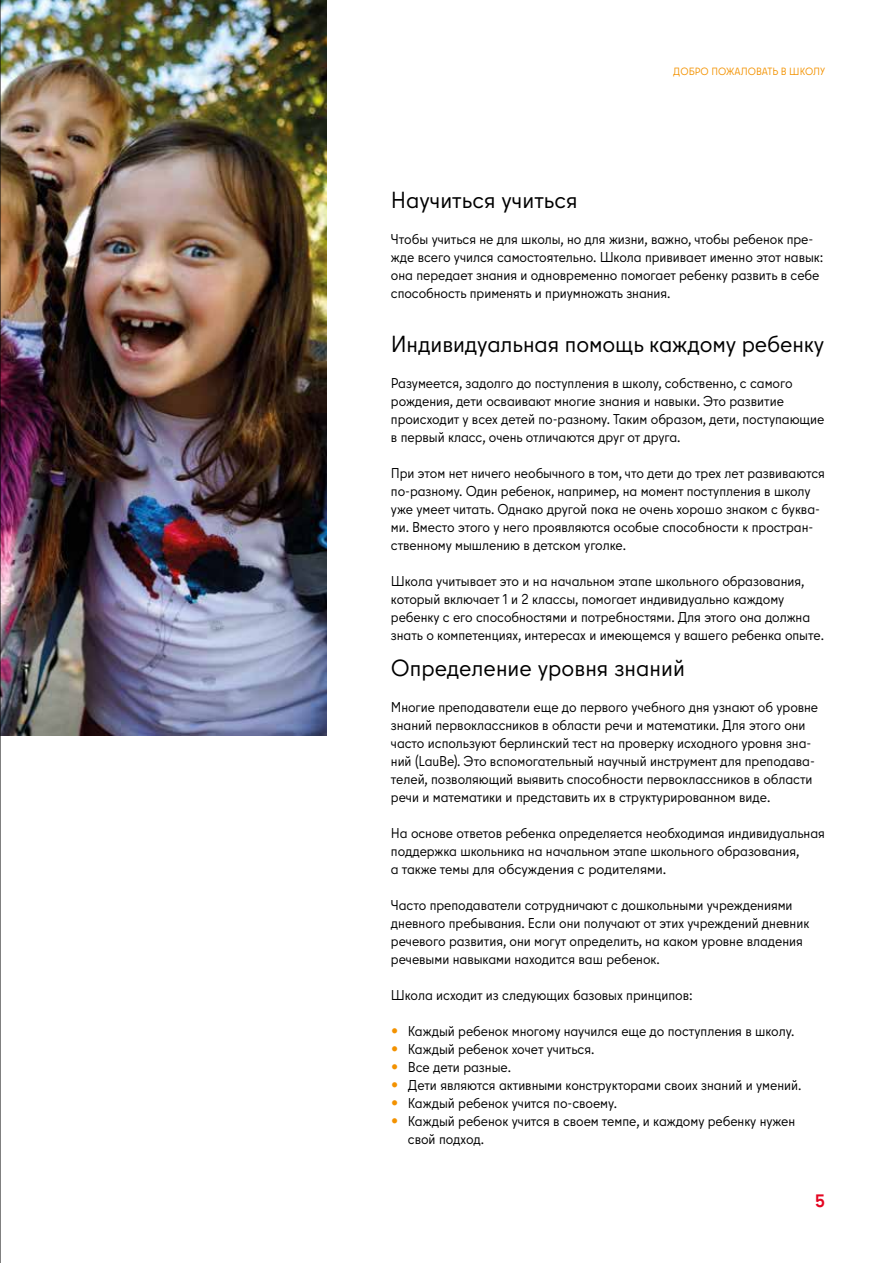
<style>
.page{position:relative;width:893px;height:1263px;background:#fff}
.page>*{position:absolute;margin:0;border:0;box-sizing:border-box;transform-origin:0 0}
.S3{font:23.25px "Berlin Type";letter-spacing:-.005em;color:#000}
.t1{font:700 18px "Berlin Type";color:#e40521;scale:.96 1}
.Copy_9_5_pt{font:14.25px/18px "Berlin Type";letter-spacing:-.005em;color:#000;scale:.96 1}
.Kapitel{font:10.5px "Berlin Type";letter-spacing:.005em;color:#f39200;scale:.96 1}
.s1{font-size:18px;color:#f39200}
</style>
<div class="page">
<img style="left:1px;top:0;width:325px;height:736px">
<hr style="left:0;top:0;width:1px;height:1263px;background:#000">
<p class="Kapitel" style="left:673px;top:65px;width:160px">ДОБРО ПОЖАЛОВАТЬ В ШКОЛУ</p>
<p class="S3" style="left:391px;top:186px;width:188px">Научиться учиться</p>
<p class="Copy_9_5_pt" style="left:391px;top:230px;width:452px">Чтобы учиться не для школы, но для жизни, важно, чтобы ребенок пре&shy;жде всего учился самостоятельно. Школа прививает именно этот навык: она передает знания и одновременно помогает ребенку развить в себе способность применять и приумножать знания.</p>
<p class="S3" style="left:391px;top:330px;width:435px">Индивидуальная помощь каждому ребенку</p>
<p class="Copy_9_5_pt" style="left:391px;top:374px;width:453px">Разумеется, задолго до поступления в школу, собственно, с самого рождения, дети осваивают многие знания и навыки. Это развитие происходит у всех детей по-разному. Таким образом, дети, поступающие в первый класс, очень отличаются друг от друга.</p>
<p class="Copy_9_5_pt" style="left:391px;top:464px;width:454px">При этом нет ничего необычного в том, что дети до трех лет развиваются по-разному. Один ребенок, например, на момент поступления в школу уже умеет читать. Однако другой пока не очень хорошо знаком с буква&shy;ми. Вместо этого у него проявляются особые способности к простран&shy;ственному мышлению в детском уголке.</p>
<p class="Copy_9_5_pt" style="left:391px;top:572px;width:453px">Школа учитывает это и на начальном этапе школьного образования, который включает 1 и 2 классы, помогает индивидуально каждому ребенку с его способностями и потребностями. Для этого она должна знать о компетенциях, интересах и имеющемся у вашего ребенка опыте.</p>
<p class="S3" style="left:391px;top:654px;width:295px">Определение уровня знаний</p>
<p class="Copy_9_5_pt" style="left:391px;top:698px;width:447px">Многие преподаватели еще до первого учебного дня узнают об уровне знаний первоклассников в области речи и математики. Для этого они часто используют берлинский тест на проверку исходного уровня зна&shy;ний (LauBe). Это вспомогательный научный инструмент для преподава&shy;телей, позволяющий выявить способности первоклассников в области речи и математики и представить их в структурированном виде.</p>
<p class="Copy_9_5_pt" style="left:391px;top:824px;width:454px">На основе ответов ребенка определяется необходимая индивидуальная поддержка школьника на начальном этапе школьного образования,<br>а также темы для обсуждения с родителями.</p>
<p class="Copy_9_5_pt" style="left:391px;top:896px;width:437px">Часто преподаватели сотрудничают с дошкольными учреждениями дневного пребывания. Если они получают от этих учреждений дневник речевого развития, они могут определить, на каком уровне владения речевыми навыками находится ваш ребенок.</p>
<p class="Copy_9_5_pt" style="left:391px;top:986px;width:316px">Школа исходит из следующих базовых принципов:</p>
<p class="Copy_9_5_pt" style="left:391px;top:1022px;width:422px"><span class="s1">•</span> Каждый ребенок многому научился еще до поступления в школу.</p>
<p class="Copy_9_5_pt" style="left:391px;top:1040px;width:213px"><span class="s1">•</span> Каждый ребенок хочет учиться.</p>
<p class="Copy_9_5_pt" style="left:391px;top:1058px;width:127px"><span class="s1">•</span> Все дети разные.</p>
<p class="Copy_9_5_pt" style="left:391px;top:1076px;width:429px"><span class="s1">•</span> Дети являются активными конструкторами своих знаний и умений.</p>
<p class="Copy_9_5_pt" style="left:391px;top:1094px;width:237px"><span class="s1">•</span> Каждый ребенок учится по-своему.</p>
<p class="Copy_9_5_pt" style="left:408px;top:1112px;width:405px;text-indent:-17px"><span class="s1">•</span> Каждый ребенок учится в своем темпе, и каждому ребенку нужен свой подход.</p>
<p class="t1" style="left:815px;top:1189px;width:12px">5</p>
</div>
